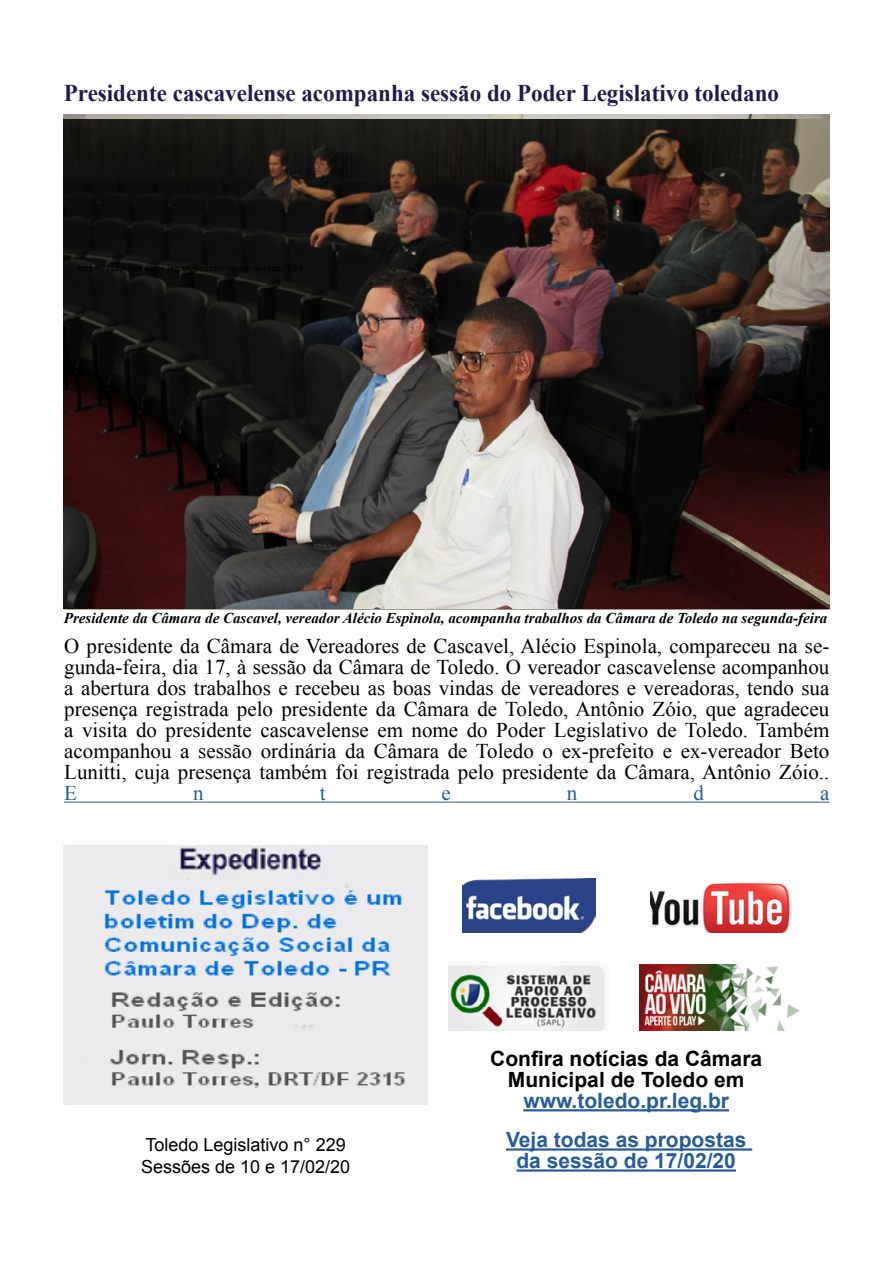
<style>
.page{position:relative;width:893px;height:1263px;background:#fff}
.page>*{position:absolute;margin:0;border:0;box-sizing:border-box;transform-origin:0 0}
.t1{font:700 24px "Times New Roman";color:#221a4e;scale:.96 1}
.t2{font:21px/21px "Times New Roman";color:#000;text-align:justify}
.t3{font:700 21px/39.2px "Arial";color:#275b9b;text-align:center}
.t4{font:700 21px/21px "Arial";color:#000;text-align:center}
.t5{font:21px "Times New Roman";color:#275b9b}
.t6{font:18px/21.6px "Arial";color:#000}
.t7{font:italic 700 15px "Times New Roman";color:#000}
</style>
<div class="page">
<hr style="left:64px;top:802px;width:765px;height:1px;background:#275b9b">
<img style="left:64px;top:845px;width:363px;height:259px">
<hr style="left:523px;top:1109px;width:206px;height:2px;background:#275b9b">
<img style="left:462px;top:879px;width:133px;height:53px">
<img style="left:651px;top:882px;width:140px;height:50px">
<img style="left:449px;top:965px;width:156px;height:65px">
<img style="left:639px;top:965px;width:161px;height:65px">
<hr style="left:506px;top:1148px;width:246px;height:2px;background:#275b9b">
<hr style="left:516px;top:1169px;width:220px;height:2px;background:#275b9b">
<img style="left:64px;top:119px;width:765px;height:489px">
<p class="t1" style="left:64px;top:76px;width:747px">Presidente cascavelense acompanha sessão do Poder Legislativo toledano</p>
<p class="t7" style="left:64px;top:607px;width:765px">Presidente da Câmara de Cascavel, vereador Alécio Espinola, acompanha trabalhos da Câmara de Toledo na segunda-feira</p>
<p class="t2" style="left:64px;top:635px;width:767px">O presidente da Câmara de Vereadores de Cascavel, Alécio Espinola, compareceu na se&shy;gunda-feira, dia 17, à sessão da Câmara de Toledo. O vereador cascavelense acompanhou a abertura dos trabalhos e recebeu as boas vindas de vereadores e vereadoras, tendo sua presença registrada pelo presidente da Câmara de Toledo, Antônio Zóio, que agradeceu a visita do presidente cascavelense em nome do Poder Legislativo de Toledo. Também acompanhou a sessão ordinária da Câmara de Toledo o ex-prefeito e ex-vereador Beto Lunitti, cuja presença também foi registrada pelo presidente da Câmara, Antônio Zóio..</p>
<p class="t5" style="left:64px;top:778px;width:14px">E</p>
<p class="t5" style="left:193px;top:778px;width:12px">n</p>
<p class="t5" style="left:320px;top:778px;width:7px">t</p>
<p class="t5" style="left:442px;top:778px;width:11px">e</p>
<p class="t5" style="left:567px;top:778px;width:12px">n</p>
<p class="t5" style="left:693px;top:778px;width:12px">d</p>
<p class="t5" style="left:820px;top:778px;width:11px">a</p>
<p class="t6" style="left:141px;top:1134px;width:211px">Toledo Legislativo n° 229<br>Sessões de 10 e 17/02/20</p>
<p class="t4" style="left:490px;top:1048px;width:273px">Confira notícias da Câmara<br>Municipal de Toledo em</p>
<p class="t3" style="left:506px;top:1081px;width:242px">www.toledo.pr.leg.br<br>Veja todas as propostas</p>
<p class="t3" style="left:516px;top:1141px;width:221px">da sessão de 17/02/20</p>
</div>
